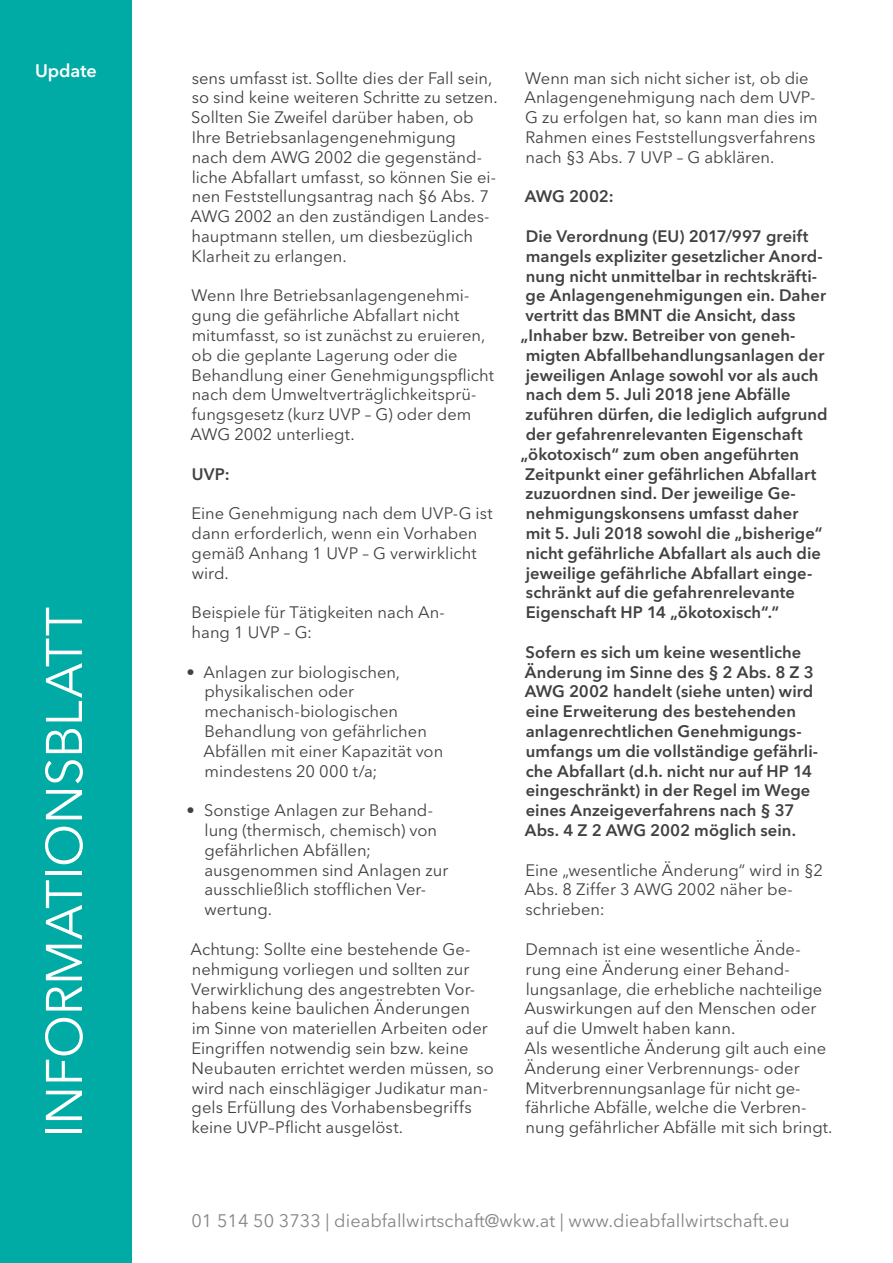
<style>
.page{position:relative;width:893px;height:1263px;background:#fff}
.page>*{position:absolute;margin:0;border:0;box-sizing:border-box;transform-origin:0 0}
.t1{font:51px "Avenir Next LT Pro";letter-spacing:-.01em;color:#fff}
.t2{font:18px "Avenir Next LT Pro";letter-spacing:.005em;color:#838588}
.t3{font:600 18px "Avenir Next LT Pro";letter-spacing:-.005em;color:#fff}
.t4{font:16.5px/19.8px "Avenir Next LT Pro";color:#414042}
.t5{font:600 16.5px/19.8px "Avenir Next LT Pro";letter-spacing:.005em;color:#414042}
</style>
<div class="page">
<div style="left:0;top:0;width:132px;height:1263px;background:#00aaa5"></div>
<p class="t3" style="left:35px;top:60px;width:63px">Update</p>
<h1 class="t1" style="left:34px;top:1138px;width:532px;rotate:-90deg">INFORMATIONSBLATT</h1>
<p class="t4" style="left:191px;top:68px;width:309px">sens umfasst ist. Sollte dies der Fall sein, so sind keine weiteren Schritte zu setzen.<br>Sollten Sie Zweifel darüber haben, ob Ihre Betriebsanlagengenehmigung<br>nach dem AWG 2002 die gegenständ&shy;liche Abfallart umfasst, so können Sie ei&shy;nen Feststellungsantrag nach §6 Abs. 7<br>AWG 2002 an den zuständigen Landes&shy;hauptmann stellen, um diesbezüglich Klarheit zu erlangen.</p>
<p class="t4" style="left:191px;top:286px;width:305px">Wenn Ihre Betriebsanlagengenehmi&shy;gung die gefährliche Abfallart nicht mitumfasst, so ist zunächst zu eruieren, ob die geplante Lagerung oder die Behandlung einer Genehmigungspflicht nach dem Umweltverträglichkeitsprü&shy;fungsgesetz (kurz UVP – G) oder dem AWG 2002 unterliegt.</p>
<p class="t5" style="left:192px;top:464px;width:39px">UVP:</p>
<p class="t4" style="left:192px;top:503px;width:303px">Eine Genehmigung nach dem UVP-G ist dann erforderlich, wenn ein Vorhaben gemäß Anhang 1 UVP – G verwirklicht wird.</p>
<p class="t4" style="left:192px;top:602px;width:255px">Beispiele für Tätigkeiten nach An&shy;hang 1 UVP – G:</p>
<p class="t4" style="left:203px;top:662px;width:241px;text-indent:-17px">• Anlagen zur biologischen, physikalischen oder mechanisch-biologischen<br>Behandlung von gefährlichen<br>Abfällen mit einer Kapazität von mindestens 20 000 t/a;</p>
<p class="t4" style="left:204px;top:800px;width:245px;text-indent:-18px">• Sonstige Anlagen zur Behand&shy;lung (thermisch, chemisch) von gefährlichen Abfällen; ausgenommen sind Anlagen zur ausschließlich stofflichen Ver&shy;wertung.</p>
<p class="t4" style="left:191px;top:939px;width:305px">Achtung: Sollte eine bestehende Ge&shy;nehmigung vorliegen und sollten zur Verwirklichung des angestrebten Vor&shy;habens keine baulichen Änderungen<br>im Sinne von materiellen Arbeiten oder Eingriffen notwendig sein bzw. keine Neubauten errichtet werden müssen, so wird nach einschlägiger Judikatur man&shy;gels Erfüllung des Vorhabensbegriffs keine UVP–Pflicht ausgelöst.</p>
<p class="t4" style="left:524px;top:68px;width:295px">Wenn man sich nicht sicher ist, ob die Anlagengenehmigung nach dem UVP-G zu erfolgen hat, so kann man dies im Rahmen eines Feststellungsverfahrens nach §3 Abs. 7 UVP – G abklären.</p>
<p class="t5" style="left:525px;top:187px;width:90px">AWG 2002:</p>
<p class="t5" style="left:526px;top:226px;width:284px">Die Verordnung (EU) 2017/997 greift</p>
<p class="t5" style="left:526px;top:246px;width:299px">mangels expliziter gesetzlicher Anord-</p>
<p class="t5" style="left:526px;top:266px;width:293px">nung nicht unmittelbar in rechtskräfti-</p>
<p class="t5" style="left:526px;top:286px;width:302px">ge Anlagengenehmigungen ein. Daher</p>
<p class="t5" style="left:525px;top:305px;width:272px">vertritt das BMNT die Ansicht, dass</p>
<p class="t5" style="left:521px;top:325px;width:277px">„Inhaber bzw. Betreiber von geneh-</p>
<p class="t5" style="left:526px;top:345px;width:300px">migten Abfallbehandlungsanlagen der</p>
<p class="t5" style="left:526px;top:365px;width:294px">jeweiligen Anlage sowohl vor als auch</p>
<p class="t5" style="left:526px;top:385px;width:266px">nach dem 5. Juli 2018 jene Abfälle</p>
<p class="t5" style="left:526px;top:404px;width:304px">zuführen dürfen, die lediglich aufgrund</p>
<p class="t5" style="left:526px;top:424px;width:278px">der gefahrenrelevanten Eigenschaft</p>
<p class="t5" style="left:521px;top:444px;width:280px">„ökotoxisch“ zum oben angeführten</p>
<p class="t5" style="left:525px;top:464px;width:293px">Zeitpunkt einer gefährlichen Abfallart</p>
<p class="t5" style="left:526px;top:484px;width:272px">zuzuordnen sind. Der jeweilige Ge-</p>
<p class="t5" style="left:526px;top:503px;width:274px">nehmigungskonsens umfasst daher</p>
<p class="t5" style="left:526px;top:523px;width:298px">mit 5. Juli 2018 sowohl die „bisherige“</p>
<p class="t5" style="left:526px;top:543px;width:297px">nicht gefährliche Abfallart als auch die</p>
<p class="t5" style="left:526px;top:563px;width:288px">jeweilige gefährliche Abfallart einge-</p>
<p class="t5" style="left:526px;top:583px;width:270px">schränkt auf die gefahrenrelevante</p>
<p class="t5" style="left:526px;top:602px;width:255px">Eigenschaft HP 14 „ökotoxisch“.“</p>
<p class="t5" style="left:525px;top:642px;width:295px">Sofern es sich um keine wesentliche Änderung im Sinne des § 2 Abs. 8 Z 3<br>AWG 2002 handelt (siehe unten) wird eine Erweiterung des bestehenden anlagenrechtlichen Genehmigungs&shy;umfangs um die vollständige gefährli&shy;che Abfallart (d.h. nicht nur auf HP 14 eingeschränkt) in der Regel im Wege eines Anzeigeverfahrens nach § 37<br>Abs. 4 Z 2 AWG 2002 möglich sein.</p>
<p class="t4" style="left:524px;top:860px;width:300px">Eine „wesentliche Änderung“ wird in §2<br>Abs. 8 Ziffer 3 AWG 2002 näher be&shy;schrieben:</p>
<p class="t4" style="left:524px;top:939px;width:303px">Demnach ist eine wesentliche Ände&shy;rung eine Änderung einer Behand&shy;lungsanlage, die erhebliche nachteilige Auswirkungen auf den Menschen oder auf die Umwelt haben kann.<br>Als wesentliche Änderung gilt auch eine Änderung einer Verbrennungs- oder Mitverbrennungsanlage für nicht ge&shy;fährliche Abfälle, welche die Verbren-</p>
<p class="t4" style="left:526px;top:1117px;width:308px">nung gefährlicher Abfälle mit sich bringt.</p>
<p class="t2" style="left:191px;top:1209px;width:600px">01 514 50 3733 | dieabfallwirtschaft@wkw.at | www.dieabfallwirtschaft.eu</p>
</div>
